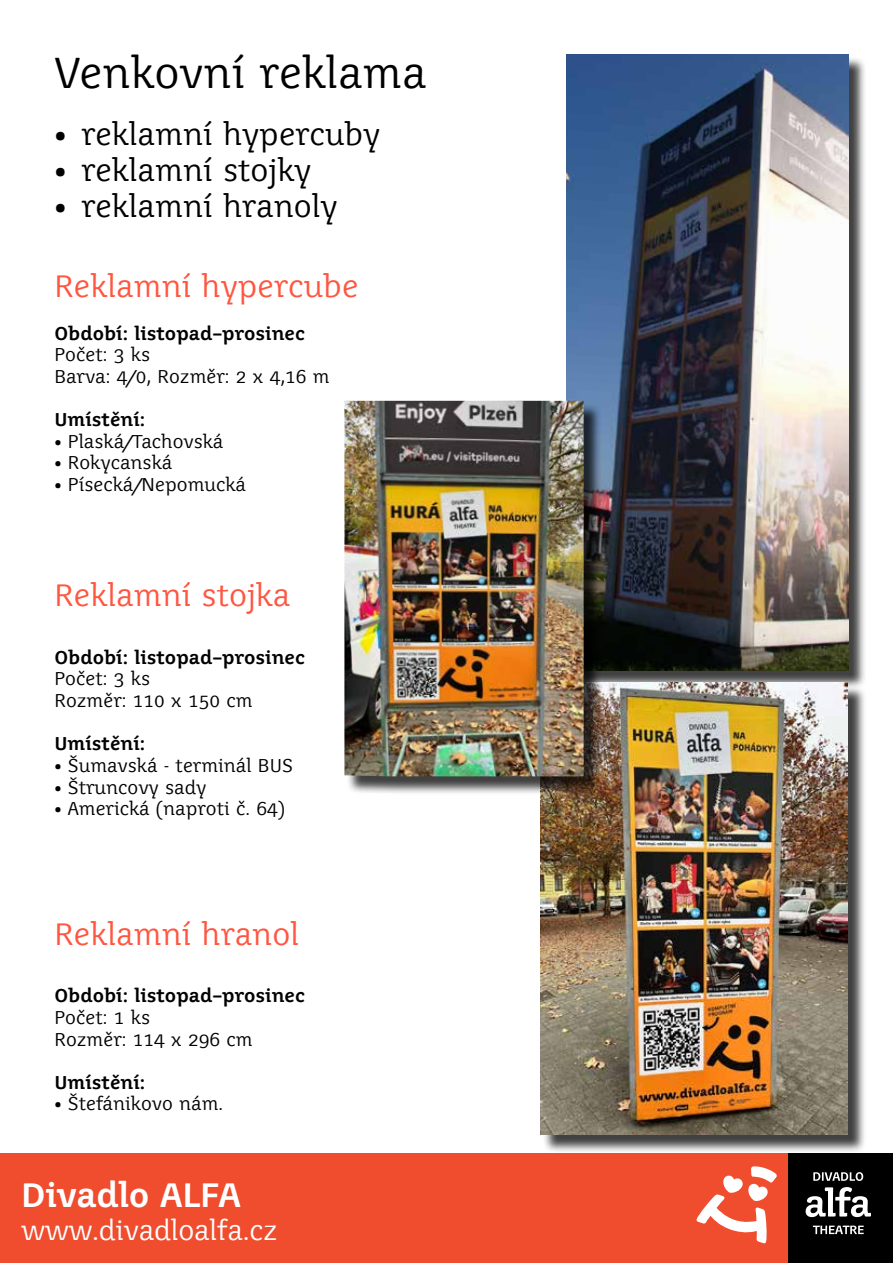
<style>
.page{position:relative;width:893px;height:1263px;background:#fff}
.page>*{position:absolute;margin:0;border:0;box-sizing:border-box;transform-origin:0 0}
.t1{font:42px "Juvenis Book CE";color:#000}
.t2{font:700 32.85px "Juvenis Book CE";letter-spacing:-.01em;color:#fff}
.t3{font:30px "Juvenis Book CE";color:#000}
.t4{font:30px "Juvenis Book CE";color:#ff5640}
.t5{font:26.85px "Juvenis Book CE";letter-spacing:-.01em;color:#fff}
.t6{font:18px/21.6px "Juvenis Book CE";color:#000}
.t7{font:700 18px "Juvenis Book CE";color:#000}
</style>
<div class="page">
<div style="left:0;top:1153px;width:788px;height:110px;background:#f04c2e"></div>
<div style="left:788px;top:1153px;width:105px;height:110px;background:#000"></div>
<svg style="left:813px;top:1172px;width:50px;height:9px"></svg>
<svg style="left:813px;top:1225px;width:51px;height:9px"></svg>
<svg style="left:806px;top:1187px;width:65px;height:30px"></svg>
<svg style="left:696px;top:1166px;width:81px;height:77px"></svg>
<div style="left:569px;top:56px;width:298px;height:633px;background:#000;opacity:.75"></div>
<img style="left:567px;top:54px;width:281px;height:616px">
<div style="left:542px;top:685px;width:324px;height:468px;background:#000;opacity:.75"></div>
<img style="left:540px;top:682px;width:307px;height:452px">
<div style="left:347px;top:403px;width:255px;height:392px;background:#000;opacity:.75"></div>
<img style="left:344px;top:401px;width:240px;height:375px">
<h1 class="t1" style="left:54px;top:46px;width:374px">Venkovní reklama</h1>
<h3 class="t3" style="left:54px;top:116px;width:327px">• reklamní hypercuby</h3>
<h3 class="t3" style="left:54px;top:152px;width:259px">• reklamní stojky</h3>
<h3 class="t3" style="left:54px;top:188px;width:285px">• reklamní hranoly</h3>
<h3 class="t4" style="left:54px;top:267px;width:306px">Reklamní hypercube</h3>
<p class="t7" style="left:54px;top:322px;width:252px">Období: listopad–prosinec</p>
<p class="t6" style="left:54px;top:344px;width:277px">Počet: 3 ks<br>Barva: 4/0, Rozměr: 2 x 4,16 m</p>
<p class="t7" style="left:54px;top:408px;width:92px">Umístění:</p>
<p class="t6" style="left:54px;top:431px;width:171px">• Plaská/Tachovská</p>
<p class="t6" style="left:54px;top:452px;width:119px">• Rokycanská</p>
<p class="t6" style="left:54px;top:474px;width:193px">• Písecká/Nepomucká</p>
<h3 class="t4" style="left:54px;top:577px;width:238px">Reklamní stojka</h3>
<p class="t7" style="left:54px;top:646px;width:252px">Období: listopad–prosinec</p>
<p class="t6" style="left:54px;top:668px;width:200px">Počet: 3 ks<br>Rozměr: 110 x 150 cm</p>
<p class="t7" style="left:54px;top:732px;width:92px">Umístění:</p>
<p class="t6" style="left:54px;top:755px;width:240px">• Šumavská - terminál BUS</p>
<p class="t6" style="left:54px;top:776px;width:153px">• Štruncovy sady</p>
<p class="t6" style="left:54px;top:798px;width:232px">• Americká (naproti č. 64)</p>
<h3 class="t4" style="left:54px;top:915px;width:246px">Reklamní hranol</h3>
<p class="t7" style="left:54px;top:984px;width:252px">Období: listopad–prosinec</p>
<p class="t6" style="left:54px;top:1007px;width:200px">Počet: 1 ks<br>Rozměr: 114 x 296 cm</p>
<p class="t7" style="left:54px;top:1071px;width:92px">Umístění:</p>
<p class="t6" style="left:54px;top:1093px;width:170px">• Štefánikovo nám.</p>
<h2 class="t2" style="left:21px;top:1175px;width:221px">Divadlo ALFA</h2>
<h3 class="t5" style="left:21px;top:1213px;width:258px">www.divadloalfa.cz</h3>
</div>
